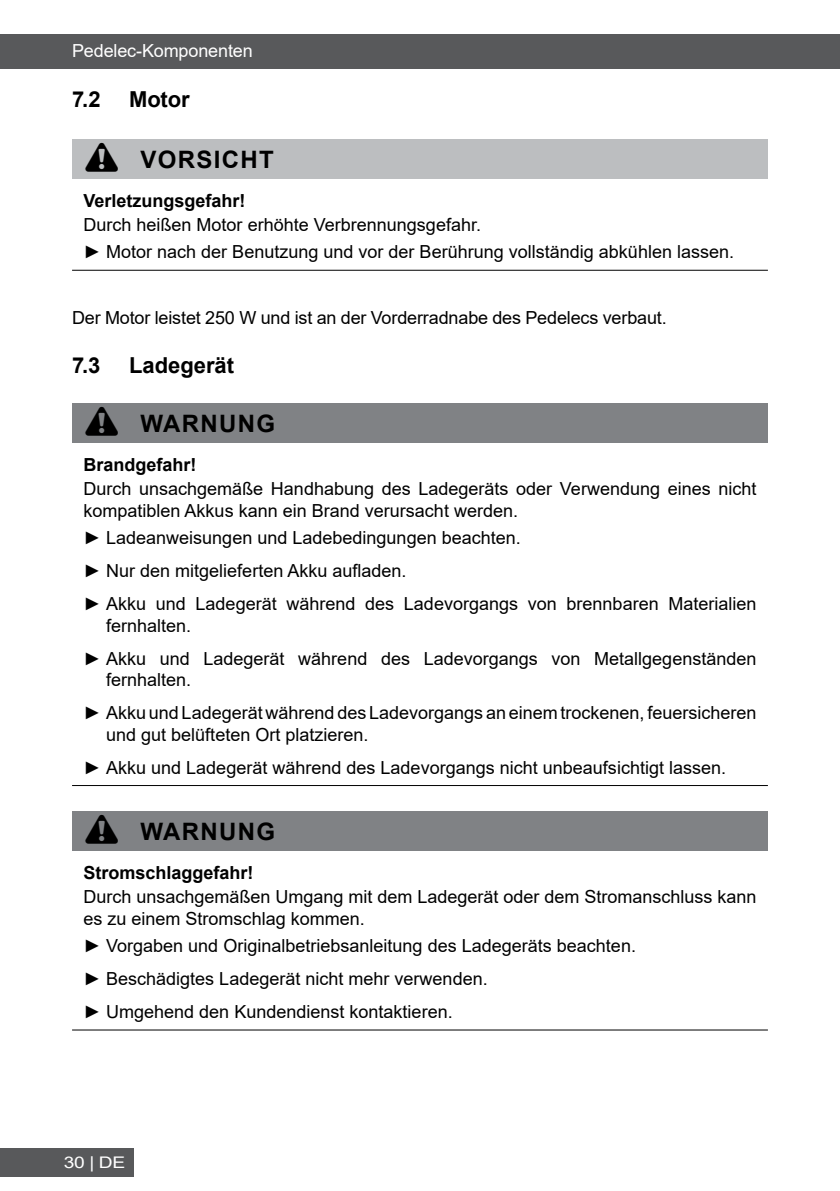
<style>
.page{position:relative;width:840px;height:1191px;background:#fff}
.page>*{position:absolute;margin:0;border:0;box-sizing:border-box;transform-origin:0 0}
.t1{font:700 24px "Arial";letter-spacing:.055em;color:#000}
.t2{font:700 22px "Arial";letter-spacing:-.005em;color:#000}
.Folgen_der_Gefahr{font:18px/21.6px "Arial";color:#000}
.Fließtext{font:18px "Arial";letter-spacing:-.01em;color:#000}
.Art_Quelle_der_Gefah{font:700 18px "Arial";color:#000}
.t3{font:18px "Arial";letter-spacing:-.01em;color:#fff}
.t4{font:16px "Arial";color:#fff;scale:1.2 1}
</style>
<div class="page">
<div style="left:0;top:1148px;width:134px;height:28px;background:#58595b"></div>
<div style="left:0;top:34px;width:839px;height:34px;background:#58595b"></div>
<div style="left:72px;top:139px;width:695px;height:40px;background:#bcbec0"></div>
<hr style="left:72px;top:270px;width:695px;height:1px;background:#000">
<div style="left:72px;top:403px;width:695px;height:40px;background:#808285"></div>
<hr style="left:72px;top:785px;width:695px;height:1px;background:#000">
<div style="left:72px;top:811px;width:695px;height:40px;background:#808285"></div>
<hr style="left:72px;top:1029px;width:695px;height:1px;background:#000">
<p class="t3" style="left:72px;top:39px;width:182px">Pedelec-Komponenten</p>
<p class="t2" style="left:72px;top:83px;width:30px">7.2</p>
<p class="t2" style="left:129px;top:83px;width:62px">Motor</p>
<p class="t1" style="left:140px;top:143px;width:135px">VORSICHT</p>
<p class="Art_Quelle_der_Gefah" style="left:83px;top:188px;width:164px">Verletzungsgefahr!</p>
<p class="Folgen_der_Gefahr" style="left:83px;top:214px;width:399px">Durch heißen Motor erhöhte Verbrennungsgefahr.</p>
<p class="Folgen_der_Gefahr" style="left:83px;top:241px;width:651px">► Motor nach der Benutzung und vor der Berührung vollständig abkühlen lassen.</p>
<p class="Fließtext" style="left:72px;top:305px;width:596px">Der Motor leistet 250 W und ist an der Vorderradnabe des Pedelecs verbaut.</p>
<p class="t2" style="left:72px;top:350px;width:30px">7.3</p>
<p class="t2" style="left:129px;top:350px;width:106px">Ladegerät</p>
<p class="t1" style="left:140px;top:407px;width:136px">WARNUNG</p>
<p class="Art_Quelle_der_Gefah" style="left:83px;top:452px;width:115px">Brandgefahr!</p>
<p class="Folgen_der_Gefahr" style="left:83px;top:478px;width:674px">Durch unsachgemäße Handhabung des Ladegeräts oder Verwendung eines nicht kompatiblen Akkus kann ein Brand verursacht werden.</p>
<p class="Folgen_der_Gefahr" style="left:83px;top:527px;width:438px">► Ladeanweisungen und Ladebedingungen beachten.</p>
<p class="Folgen_der_Gefahr" style="left:83px;top:560px;width:324px">► Nur den mitgelieferten Akku aufladen.</p>
<p class="Folgen_der_Gefahr" style="left:106px;top:593px;width:651px;text-indent:-23px">► Akku und Ladegerät während des Ladevorgangs von brennbaren Materialien fernhalten.</p>
<p class="Folgen_der_Gefahr" style="left:106px;top:647px;width:651px;text-indent:-23px">► Akku und Ladegerät während des Ladevorgangs von Metallgegenständen fernhalten.</p>
<p class="Folgen_der_Gefahr" style="left:106px;top:702px;width:651px;text-indent:-23px">► Akku und Ladegerät während des Ladevorgangs an einem trockenen, feuersicheren und gut belüfteten Ort platzieren.</p>
<p class="Folgen_der_Gefahr" style="left:83px;top:756px;width:644px">► Akku und Ladegerät während des Ladevorgangs nicht unbeaufsichtigt lassen.</p>
<p class="t1" style="left:140px;top:815px;width:136px">WARNUNG</p>
<p class="Art_Quelle_der_Gefah" style="left:83px;top:860px;width:172px">Stromschlaggefahr!</p>
<p class="Folgen_der_Gefahr" style="left:83px;top:886px;width:674px">Durch unsachgemäßen Umgang mit dem Ladegerät oder dem Stromanschluss kann es zu einem Stromschlag kommen.</p>
<p class="Folgen_der_Gefahr" style="left:83px;top:935px;width:553px">► Vorgaben und Originalbetriebsanleitung des Ladegeräts beachten.</p>
<p class="Folgen_der_Gefahr" style="left:83px;top:968px;width:405px">► Beschädigtes Ladegerät nicht mehr verwenden.</p>
<p class="Folgen_der_Gefahr" style="left:83px;top:1001px;width:370px">► Umgehend den Kundendienst kontaktieren.</p>
<p class="t4" style="left:64px;top:1151px;width:53px">30 | DE</p>
</div>
